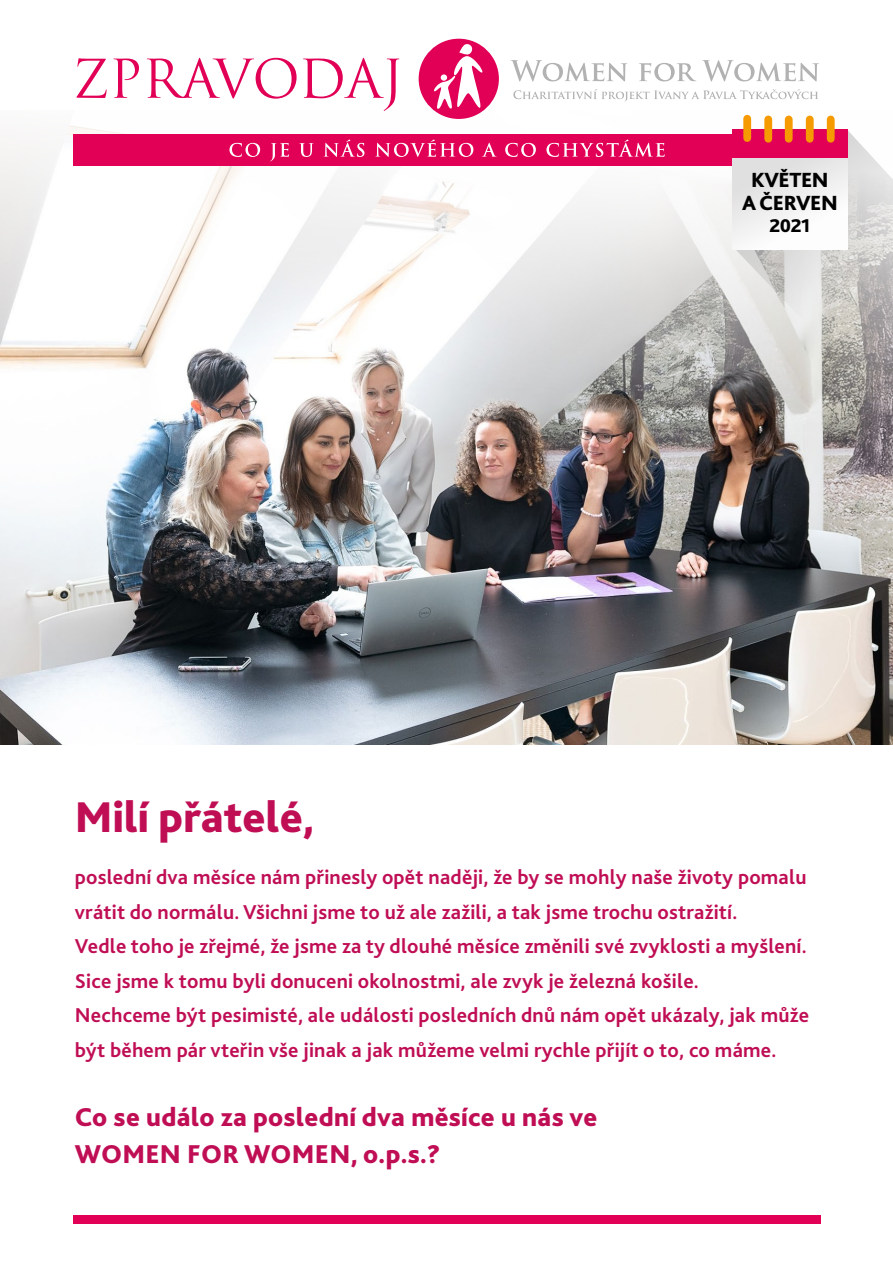
<style>
.page{position:relative;width:893px;height:1263px;background:#fff}
.page>*{position:absolute;margin:0;border:0;box-sizing:border-box;transform-origin:0 0}
.t1{font:52.05px "Trajan CE";color:#e20057}
.t2{font:800 45px "Bliss 2";color:#c00e55}
.t3{font:800 27px/37.5px "Bliss 2";letter-spacing:.01em;color:#c00e55}
.t4{font:800 21.45px/22.5px "Bliss 2";letter-spacing:-.02em;color:#000;text-align:center}
.t5{font:700 21px/34.5px "Bliss 2";letter-spacing:.01em;color:#c00e55}
.t6{font:800 19.35px "Bliss 2";color:#000}
</style>
<div class="page">
<img style="left:0;top:111px;width:893px;height:633px">
<div style="left:73px;top:134px;width:748px;height:32px;background:#e20057"></div>
<svg style="left:229px;top:139px;width:436px;height:22px"></svg>
<div style="left:73px;top:1215px;width:748px;height:9px;background:#e20057"></div>
<svg style="left:511px;top:60px;width:116px;height:22px"></svg>
<svg style="left:639px;top:63px;width:57px;height:18px"></svg>
<svg style="left:702px;top:60px;width:117px;height:22px"></svg>
<div style="left:419px;top:39px;width:80px;height:80px;background:#e20057;border-radius:50%"></div>
<svg style="left:433px;top:43px;width:51px;height:66px"></svg>
<div style="left:441px;top:74px;width:6px;height:7px;background:#fff;border-radius:50%"></div>
<svg style="left:513px;top:89px;width:305px;height:13px"></svg>
<svg style="left:732px;top:130px;width:161px;height:213px;background:#d5d4d2"></svg>
<div style="left:732px;top:129px;width:116px;height:29px;background:#e20057"></div>
<div style="left:732px;top:158px;width:116px;height:92px;background:linear-gradient(to bottom,#e0e0e0,#fefefe)"></div>
<div style="left:743px;top:119px;width:8px;height:19px;background:#f59a00"></div>
<div style="left:785px;top:119px;width:8px;height:20px;background:#f59a00"></div>
<div style="left:764px;top:119px;width:8px;height:20px;background:#f59a00"></div>
<div style="left:806px;top:119px;width:8px;height:20px;background:#f59a00"></div>
<div style="left:827px;top:119px;width:8px;height:20px;background:#f59a00"></div>
<h1 class="t1" style="left:73px;top:49px;width:332px">ZPRAVODAJ</h1>
<p class="t4" style="left:742px;top:168px;width:97px">KVĚTEN<br>A ČERVEN</p>
<p class="t6" style="left:769px;top:214px;width:42px">2021</p>
<h2 class="t2" style="left:75px;top:789px;width:241px">Milí přátelé,</h2>
<p class="t5" style="left:75px;top:859px;width:736px">poslední dva měsíce nám přinesly opět naději, že by se mohly naše životy pomalu vrátit do normálu. Všichni jsme to už ale zažili, a tak jsme trochu ostražití.<br>Vedle toho je zřejmé, že jsme za ty dlouhé měsíce změnili své zvyklosti a myšlení.<br>Sice jsme k tomu byli donuceni okolnostmi, ale zvyk je železná košile.<br>Nechceme být pesimisté, ale události posledních dnů nám opět ukázaly, jak může být během pár vteřin vše jinak a jak můžeme velmi rychle přijít o to, co máme.</p>
<p class="t3" style="left:75px;top:1097px;width:524px">Co se událo za poslední dva měsíce u nás ve<br>WOMEN FOR WOMEN, o.p.s.?</p>
</div>
